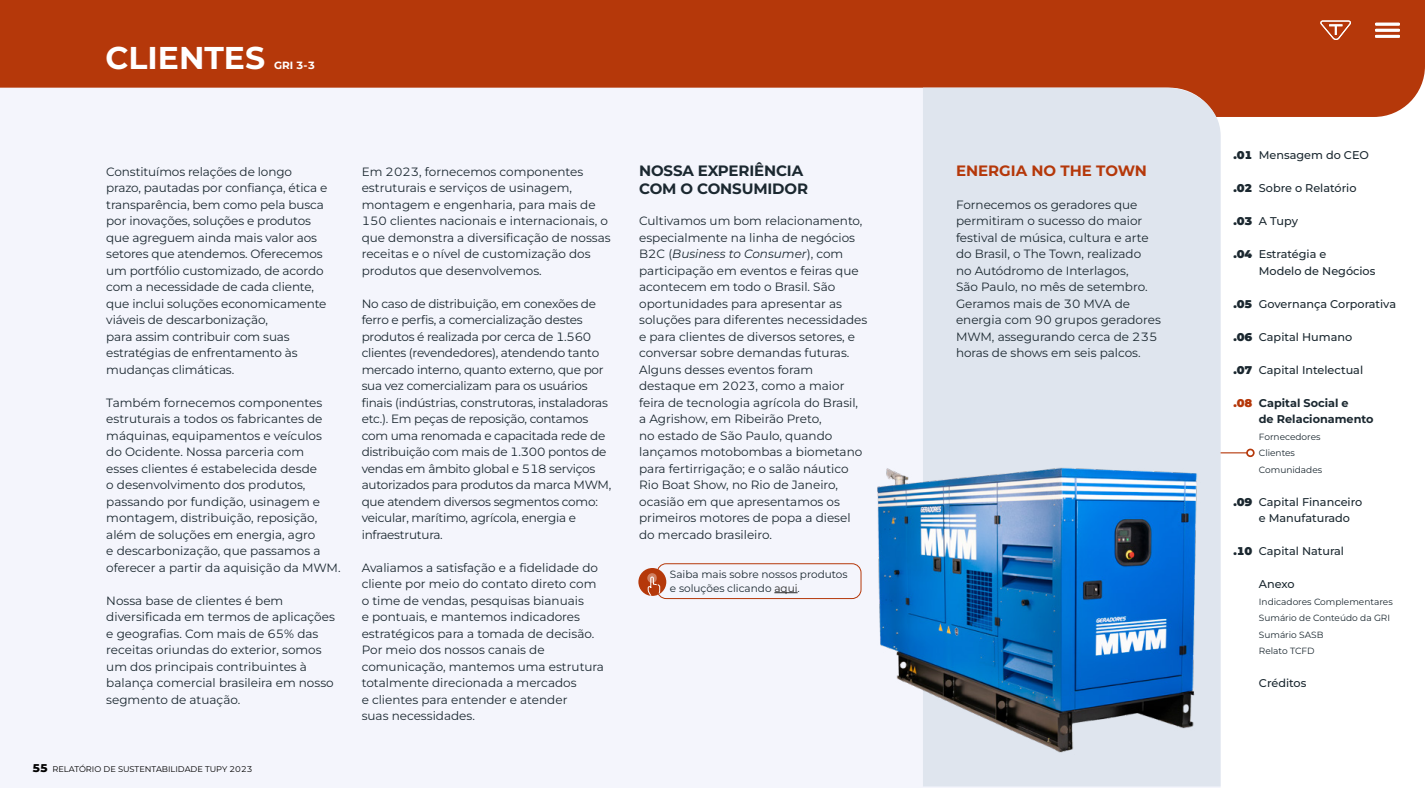
<style>
.page{position:relative;width:1425px;height:788px;background:#fff}
.page>*{position:absolute;margin:0;border:0;box-sizing:border-box;transform-origin:0 0}
.t1{font:700 31.5px "Montserrat";color:#fff}
.t2{font:700 15px/18px "Montserrat";letter-spacing:-.01em;color:#1b2830}
.t3{font:700 15px "Montserrat";color:#b5380a}
.t4{font:12px/16.5px "Montserrat";color:#1b2830}
.t5{font:12px/16.5px "Montserrat";letter-spacing:-.02em;color:#1b2830}
.t6{font:500 11.25px/16.5px "Montserrat";color:#1b2830}
.t7{font:700 11.25px/16.5px "Montserrat";color:#1b2830}
.t8{font:10.5px/13.5px "Montserrat";color:#1b2830}
.t9{font:700 10.5px "Montserrat";color:#fff}
.t10{font:9px/16.5px "Montserrat";color:#1b2830}
.t11{font:8.25px "Montserrat";color:#000}
.s1{font-weight:800;font-size:11.25px}
.s2{font-style:italic}
.s3{color:#282828}
.s4{font-weight:900}
.s5{font-weight:900;color:#b5380a}
</style>
<div class="page">
<div style="left:0;top:0;width:1425px;height:117px;background:#b5380a"></div>
<svg style="left:1320px;top:20px;width:31px;height:20px"></svg>
<svg style="left:1375px;top:23px;width:25px;height:15px"></svg>
<div style="left:0;top:88px;width:1221px;height:700px;background:#f4f5fc"></div>
<div style="left:923px;top:88px;width:298px;height:698px;background:#dfe5ee"></div>
<div style="left:939px;top:150px;width:241px;height:34px;background:#dfe5ee"></div>
<div style="left:939px;top:184px;width:241px;height:185px;background:#dfe5ee"></div>
<div style="left:638px;top:568px;width:28px;height:28px;background:#b5380a;border-radius:50%"></div>
<div style="left:647px;top:573px;width:10px;height:10px;background:#d08062;border-radius:50%"></div>
<svg style="left:648px;top:576px;width:12px;height:20px"></svg>
<img style="left:746px;top:419px;width:509px;height:366px">
<div style="left:657px;top:563px;width:204px;height:35px;border:1px solid #b5380a;border-radius:9px"></div>
<svg style="left:774px;top:592px;width:24px;height:1px"></svg>
<h1 class="t1" style="left:105px;top:35px;width:161px">CLIENTES</h1>
<p class="t9" style="left:274px;top:58px;width:42px">GRI 3-3</p>
<p class="t4" style="left:106px;top:163px;width:223px">Constituímos relações de longo prazo, pautadas por confiança, ética e transparência, bem como pela busca por inovações, soluções e produtos que agreguem ainda mais valor aos setores que atendemos. Oferecemos um portfólio customizado, de acordo com a necessidade de cada cliente, que inclui soluções economicamente viáveis de descarbonização,<br>para assim contribuir com suas estratégias de enfrentamento às mudanças climáticas.</p>
<p class="t4" style="left:106px;top:394px;width:236px">Também fornecemos componentes estruturais a todos os fabricantes de máquinas, equipamentos e veículos do Ocidente. Nossa parceria com<br>esses clientes é estabelecida desde<br>o desenvolvimento dos produtos, passando por fundição, usinagem e montagem, distribuição, reposição, além de soluções em energia, agro<br>e descarbonização, que passamos a oferecer a partir da aquisição da MWM.</p>
<p class="t4" style="left:106px;top:592px;width:230px">Nossa base de clientes é bem diversificada em termos de aplicações e geografias. Com mais de 65% das receitas oriundas do exterior, somos um dos principais contribuintes à balança comercial brasileira em nosso segmento de atuação.</p>
<p class="t11" style="left:32px;top:763px;width:222px"><span class="s1">55</span> RELATÓRIO DE SUSTENTABILIDADE TUPY 2023</p>
<p class="t4" style="left:362px;top:163px;width:251px">Em 2023, fornecemos componentes estruturais e serviços de usinagem, montagem e engenharia, para mais de 150 clientes nacionais e internacionais, o que demonstra a diversificação de nossas receitas e o nível de customização dos produtos que desenvolvemos.</p>
<p class="t5" style="left:362px;top:295px;width:251px">No caso de distribuição, em conexões de ferro e perfis, a comercialização destes produtos é realizada por cerca de 1.560 clientes (revendedores), atendendo tanto mercado interno, quanto externo, que por sua vez comercializam para os usuários finais (indústrias, construtoras, instaladoras etc.). Em peças de reposição, contamos com uma renomada e capacitada rede de distribuição com mais de 1.300 pontos de vendas em âmbito global e 518 serviços autorizados para produtos da marca MWM, que atendem diversos segmentos como: veicular, marítimo, agrícola, energia e infraestrutura.</p>
<p class="t4" style="left:362px;top:559px;width:244px">Avaliamos a satisfação e a fidelidade do cliente por meio do contato direto com o time de vendas, pesquisas bianuais<br>e pontuais, e mantemos indicadores estratégicos para a tomada de decisão.<br>Por meio dos nossos canais de comunicação, mantemos uma estrutura totalmente direcionada a mercados<br>e clientes para entender e atender<br>suas necessidades.</p>
<p class="t2" style="left:639px;top:160px;width:170px">NOSSA EXPERIÊNCIA<br>COM O CONSUMIDOR</p>
<p class="t4" style="left:639px;top:212px;width:230px">Cultivamos um bom relacionamento, especialmente na linha de negócios B2C (<span class="s2">Business to Consumer</span>), com participação em eventos e feiras que acontecem em todo o Brasil. São oportunidades para apresentar as soluções para diferentes necessidades e para clientes de diversos setores, e conversar sobre demandas futuras.<br>Alguns desses eventos foram destaque em 2023, como a maior feira de tecnologia agrícola do Brasil, a Agrishow, em Ribeirão Preto,<br>no estado de São Paulo, quando lançamos motobombas a biometano para fertirrigação; e o salão náutico Rio Boat Show, no Rio de Janeiro, ocasião em que apresentamos os primeiros motores de popa a diesel do mercado brasileiro.</p>
<p class="t8" style="left:670px;top:567px;width:179px">Saiba mais sobre nossos produtos e soluções clicando <span class="s3">aqui</span>.</p>
<p class="t3" style="left:956px;top:159px;width:192px">ENERGIA NO THE TOWN</p>
<p class="t4" style="left:956px;top:196px;width:206px">Fornecemos os geradores que permitiram o sucesso do maior festival de música, cultura e arte do Brasil, o The Town, realizado<br>no Autódromo de Interlagos,<br>São Paulo, no mês de setembro.<br>Geramos mais de 30 MVA de energia com 90 grupos geradores<br>MWM, assegurando cerca de 235 horas de shows em seis palcos.</p>
<p class="t6" style="left:1233px;top:146px;width:137px"><span class="s4">.01</span> Mensagem do CEO</p>
<p class="t6" style="left:1233px;top:179px;width:125px"><span class="s4">.02</span> Sobre o Relatório</p>
<p class="t6" style="left:1233px;top:212px;width:66px"><span class="s4">.03</span> A Tupy</p>
<p class="t6" style="left:1259px;top:245px;width:118px;text-indent:-26px"><span class="s4">.04</span> Estratégia e<br>Modelo de Negócios</p>
<p class="t6" style="left:1233px;top:295px;width:164px"><span class="s4">.05</span> Governança Corporativa</p>
<p class="t6" style="left:1233px;top:328px;width:120px"><span class="s4">.06</span> Capital Humano</p>
<p class="t6" style="left:1233px;top:361px;width:131px"><span class="s4">.07</span> Capital Intelectual</p>
<p class="t7" style="left:1259px;top:394px;width:116px;text-indent:-26px"><span class="s5">.08</span> Capital Social e<br>de Relacionamento</p>
<p class="t10" style="left:1259px;top:428px;width:65px">Fornecedores<br>Clientes<br>Comunidades</p>
<p class="t6" style="left:1259px;top:493px;width:105px;text-indent:-26px"><span class="s4">.09</span> Capital Financeiro e Manufaturado</p>
<p class="t6" style="left:1233px;top:542px;width:112px"><span class="s4">.10</span> Capital Natural</p>
<p class="t6" style="left:1259px;top:575px;width:37px">Anexo</p>
<p class="t10" style="left:1259px;top:593px;width:135px">Indicadores Complementares<br>Sumário de Conteúdo da GRI<br>Sumário SASB<br>Relato TCFD</p>
<p class="t6" style="left:1259px;top:674px;width:49px">Créditos</p>
</div>
